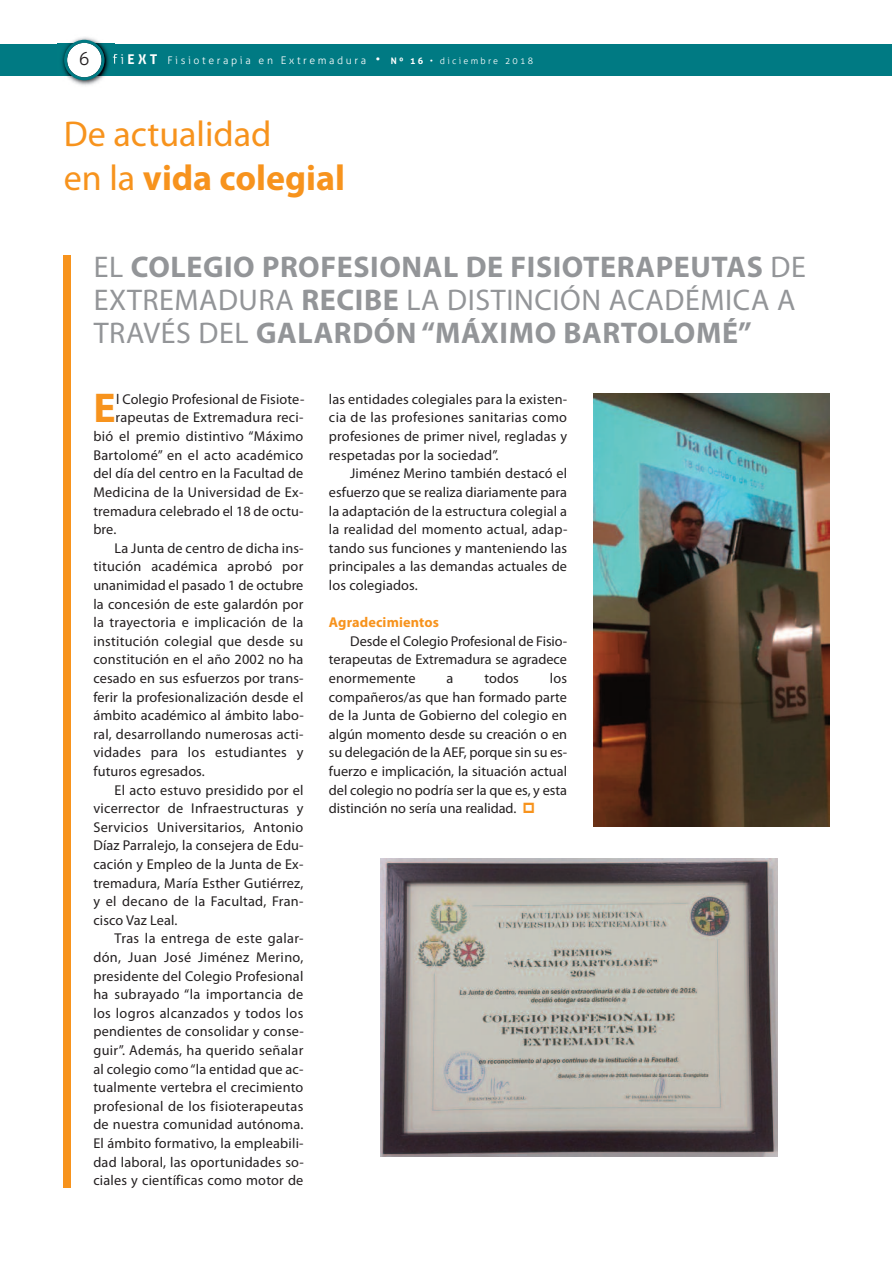
<style>
.page{position:relative;width:893px;height:1263px;background:#fff}
.page>*{position:absolute;margin:0;border:0;box-sizing:border-box;transform-origin:0 0}
.t1{font:700 41.85px "Myriad Pro";color:#f7931d}
.t2{font:36px/43.2px "Myriad Pro";color:#f7931d}
.t3{font:700 30px/33px "Myriad Pro";letter-spacing:.02em;color:#939598}
.t4{font:300 18px "Aller";color:#231f20}
.t5{font:14.25px/18.6px "Myriad Pro";letter-spacing:.015em;color:#231f20;text-align:justify}
.t6{font:700 14.25px "Myriad Pro";letter-spacing:.01em;color:#f7931d}
.t7{font:300 10.5px "Aller";letter-spacing:.25em;color:#fff}
.s1{font-size:13.5px}
.s2{font-weight:700;font-size:13.5px}
.s3{font-weight:700;font-size:9px}
.s4{font-size:9px}
.s5{font-weight:700}
.s6{font-weight:400}
</style>
<div class="page">
<div style="left:0;top:44px;width:892px;height:32px;background:#007a83"></div>
<img style="left:57px;top:37px;width:57px;height:49px">
<svg style="left:64px;top:40px;width:41px;height:40px"></svg>
<img style="left:593px;top:394px;width:236px;height:432px">
<img style="left:380px;top:859px;width:398px;height:298px">
<div style="left:64px;top:255px;width:7px;height:933px;background:#f7931d"></div>
<p class="t4" style="left:79px;top:48px;width:12px">6</p>
<p class="t7" style="left:112px;top:54px;width:422px"><span class="s1">fi</span><span class="s2">EXT</span> Fisioterapia en Extremadura <span class="s1">•</span> <span class="s3">Nº 16</span> <span class="s4">• diciembre 2018</span></p>
<h2 class="t2" style="left:64px;top:115px;width:283px">De actualidad<br>en la <span class="s5">vida colegial</span></h2>
<h3 class="t3" style="left:94px;top:253px;width:714px"><span class="s6">EL</span> COLEGIO PROFESIONAL DE FISIOTERAPEUTAS <span class="s6">DE<br>EXTREMADURA</span> RECIBE <span class="s6">LA DISTINCIÓN ACADÉMICA A<br>TRAVÉS DEL</span> GALARDÓN“MÁXIMO BARTOLOMÉ”</h3>
<h1 class="t1" style="left:93px;top:393px;width:24px">E</h1>
<p class="t5" style="left:116px;top:391px;width:190px">l Colegio Profesional de Fisiote-</p>
<p class="t5" style="left:116px;top:409px;width:190px">rapeutas de Extremadura reci-</p>
<p class="t5" style="left:93px;top:428px;width:212px">bió el premio distintivo “Máximo</p>
<p class="t5" style="left:93px;top:447px;width:212px">Bartolomé” en el acto académico</p>
<p class="t5" style="left:93px;top:465px;width:212px">del día del centro en la Facultad de</p>
<p class="t5" style="left:93px;top:484px;width:212px">Medicina de la Universidad de Ex-</p>
<p class="t5" style="left:93px;top:502px;width:212px">tremadura celebrado el 18 de octu-</p>
<p class="t5" style="left:93px;top:521px;width:24px">bre.</p>
<p class="t5" style="left:115px;top:540px;width:190px">La Junta de centro de dicha ins-</p>
<p class="t5" style="left:93px;top:558px;width:212px">titución académica aprobó por</p>
<p class="t5" style="left:93px;top:577px;width:212px">unanimidad el pasado 1 de octubre</p>
<p class="t5" style="left:93px;top:595px;width:212px">la concesión de este galardón por</p>
<p class="t5" style="left:93px;top:614px;width:212px">la trayectoria e implicación de la</p>
<p class="t5" style="left:93px;top:633px;width:212px">institución colegial que desde su</p>
<p class="t5" style="left:93px;top:651px;width:212px">constitución en el año 2002 no ha</p>
<p class="t5" style="left:93px;top:670px;width:212px">cesado en sus esfuerzos por trans-</p>
<p class="t5" style="left:93px;top:688px;width:212px">ferir la profesionalización desde el</p>
<p class="t5" style="left:93px;top:707px;width:212px">ámbito académico al ámbito labo-</p>
<p class="t5" style="left:93px;top:726px;width:212px">ral, desarrollando numerosas acti-</p>
<p class="t5" style="left:93px;top:744px;width:212px">vidades para los estudiantes y</p>
<p class="t5" style="left:93px;top:763px;width:113px">futuros egresados.</p>
<p class="t5" style="left:115px;top:781px;width:190px">El acto estuvo presidido por el</p>
<p class="t5" style="left:93px;top:800px;width:212px">vicerrector de Infraestructuras y</p>
<p class="t5" style="left:93px;top:819px;width:212px">Servicios Universitarios, Antonio</p>
<p class="t5" style="left:93px;top:837px;width:212px">Díaz Parralejo, la consejera de Edu-</p>
<p class="t5" style="left:93px;top:856px;width:212px">cación y Empleo de la Junta de Ex-</p>
<p class="t5" style="left:93px;top:874px;width:212px">tremadura, María Esther Gutiérrez,</p>
<p class="t5" style="left:93px;top:893px;width:212px">y el decano de la Facultad, Fran-</p>
<p class="t5" style="left:93px;top:912px;width:86px">cisco Vaz Leal.</p>
<p class="t5" style="left:115px;top:930px;width:190px">Tras la entrega de este galar-</p>
<p class="t5" style="left:93px;top:949px;width:212px">dón, Juan José Jiménez Merino,</p>
<p class="t5" style="left:93px;top:967px;width:212px">presidente del Colegio Profesional</p>
<p class="t5" style="left:93px;top:986px;width:212px">ha subrayado “la importancia de</p>
<p class="t5" style="left:93px;top:1005px;width:212px">los logros alcanzados y todos los</p>
<p class="t5" style="left:93px;top:1023px;width:212px">pendientes de consolidar y conse-</p>
<p class="t5" style="left:93px;top:1042px;width:212px">guir”. Además, ha querido señalar</p>
<p class="t5" style="left:93px;top:1060px;width:212px">al colegio como“la entidad que ac-</p>
<p class="t5" style="left:93px;top:1079px;width:212px">tualmente vertebra el crecimiento</p>
<p class="t5" style="left:93px;top:1098px;width:212px">profesional de los fisioterapeutas</p>
<p class="t5" style="left:93px;top:1116px;width:212px">de nuestra comunidad autónoma.</p>
<p class="t5" style="left:93px;top:1135px;width:212px">El ámbito formativo, la empleabili-</p>
<p class="t5" style="left:93px;top:1153px;width:212px">dad laboral, las oportunidades so-</p>
<p class="t5" style="left:93px;top:1172px;width:212px">ciales y científicas como motor de</p>
<p class="t5" style="left:329px;top:391px;width:240px">las entidades colegiales para la existen&shy;cia de las profesiones sanitarias como profesiones de primer nivel, regladas y respetadas por la sociedad”.</p>
<p class="t5" style="left:329px;top:465px;width:240px;text-indent:21px">Jiménez Merino también destacó el esfuerzo que se realiza diariamente para la adaptación de la estructura colegial a la realidad del momento actual, adap&shy;tando sus funciones y manteniendo las principales a las demandas actuales de los colegiados.</p>
<p class="t6" style="left:329px;top:617px;width:112px">Agradecimientos</p>
<p class="t5" style="left:329px;top:633px;width:240px;text-indent:21px">Desde el Colegio Profesional de Fisio&shy;terapeutas de Extremadura se agradece enormemente</p>
<p class="t5" style="left:329px;top:670px;width:240px;text-indent:221px">los compañeros/as que han formado parte de la Junta de Gobierno del colegio en algún momento desde su creación o en su delegación de la AEF, porque sin su es&shy;fuerzo e implicación, la situación actual del colegio no podría ser la que es, y esta distinción no sería una realidad.</p>
<p class="t5" style="left:447px;top:670px;width:8px">a</p>
<p class="t5" style="left:484px;top:670px;width:36px">todos</p>
</div>
